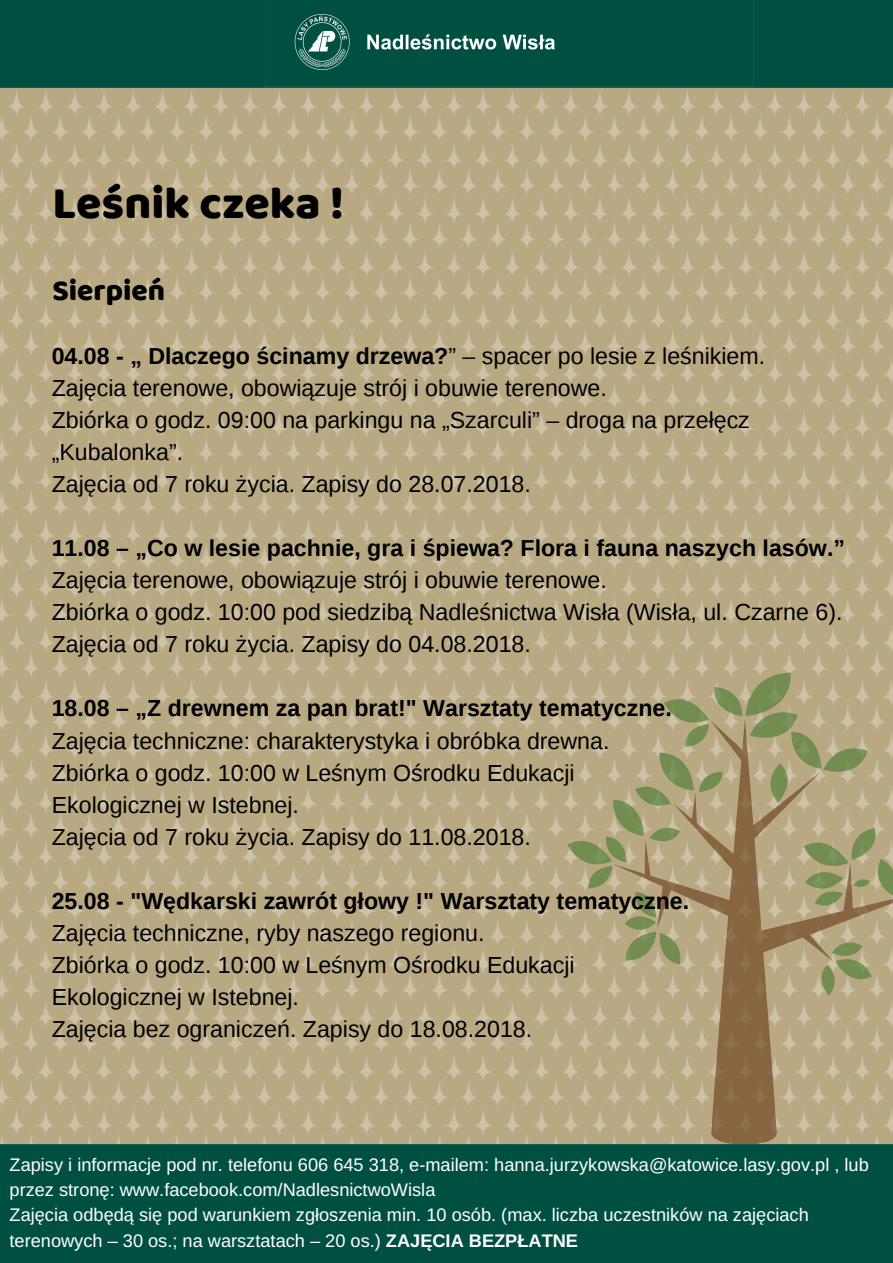
<style>
.page{position:relative;width:893px;height:1263px;background:#fff}
.page>*{position:absolute;margin:0;border:0;box-sizing:border-box;transform-origin:0 0}
.t1{font:46.35px "Baloo Chettan";color:#000}
.t2{font:29.78px "Baloo Chettan";color:#000}
.t3{font:23.17px/32.1px "Liberation Sans";color:#000}
.t4{font:700 23.17px "Liberation Sans";color:#000}
.t5{font:18.23px/25.3px "Arimo";color:#fff}
.s1{font-weight:700}
.s2{font-family:"Liberation Sans"}
.s3{font-family:"Liberation Sans";font-weight:700}
</style>
<div class="page">
<img style="left:0;top:87px;width:893px;height:1057px">
<svg style="left:613px;top:996px;width:280px;height:148px;background:#b19e79"></svg>
<svg style="left:567px;top:672px;width:326px;height:324px;background:#aca179"></svg>
<div style="left:0;top:0;width:893px;height:87px;background:#005041"></div>
<img style="left:266px;top:0;width:488px;height:87px">
<div style="left:0;top:1144px;width:893px;height:119px;background:#005041"></div>
<h1 class="t1" style="left:52px;top:169px;width:293px">Leśnik czeka !</h1>
<p class="t2" style="left:52px;top:269px;width:114px">Sierpień</p>
<p class="t3" style="left:52px;top:339px;width:715px"><span class="s1">04.08 - „ Dlaczego ścinamy drzewa?</span>” – spacer po lesie z leśnikiem.<br>Zajęcia terenowe, obowiązuje strój i obuwie terenowe.<br>Zbiórka o godz. 09:00 na parkingu na „Szarculi” – droga na przełęcz „Kubalonka”.<br>Zajęcia od 7 roku życia. Zapisy do 28.07.2018.</p>
<p class="t4" style="left:52px;top:535px;width:795px">11.08 – „Co w lesie pachnie, gra i śpiewa? Flora i fauna naszych lasów.”</p>
<p class="t3" style="left:52px;top:564px;width:792px">Zajęcia terenowe, obowiązuje strój i obuwie terenowe.<br>Zbiórka o godz. 10:00 pod siedzibą Nadleśnictwa Wisła (Wisła, ul. Czarne 6).<br>Zajęcia od 7 roku życia. Zapisy do 04.08.2018.</p>
<p class="t4" style="left:52px;top:695px;width:621px">18.08 – „Z drewnem za pan brat!" Warsztaty tematyczne.</p>
<p class="t3" style="left:52px;top:724px;width:559px">Zajęcia techniczne: charakterystyka i obróbka drewna.<br>Zbiórka o godz. 10:00 w Leśnym Ośrodku Edukacji Ekologicznej w Istebnej.<br>Zajęcia od 7 roku życia. Zapisy do 11.08.2018.</p>
<p class="t4" style="left:52px;top:888px;width:639px">25.08 - "Wędkarski zawrót głowy !" Warsztaty tematyczne.</p>
<p class="t3" style="left:52px;top:917px;width:524px">Zajęcia techniczne, ryby naszego regionu.<br>Zbiórka o godz. 10:00 w Leśnym Ośrodku Edukacji Ekologicznej w Istebnej.<br>Zajęcia bez ograniczeń. Zapisy do 18.08.2018.</p>
<p class="t5" style="left:10px;top:1151px;width:861px">Zapisy i informacje pod nr. telefonu 606 645 318, e-mailem: hanna.jurzykowska@katowice.lasy.gov.pl , lub przez stron<span class="s2">ę</span>: www.facebook.com/NadlesnictwoWisla<br>Zaj<span class="s2">ę</span>cia odb<span class="s2">ę</span>d<span class="s2">ą</span> si<span class="s2">ę</span> pod warunkiem zg<span class="s2">ł</span>oszenia min. 10 osób. (max. liczba uczestników na zaj<span class="s2">ę</span>ciach terenowych – 30 os.; na warsztatach – 20 os.) <span class="s1">ZAJ</span><span class="s3">Ę</span><span class="s1">CIA BEZP</span><span class="s3">Ł</span><span class="s1">ATNE</span></p>
</div>
